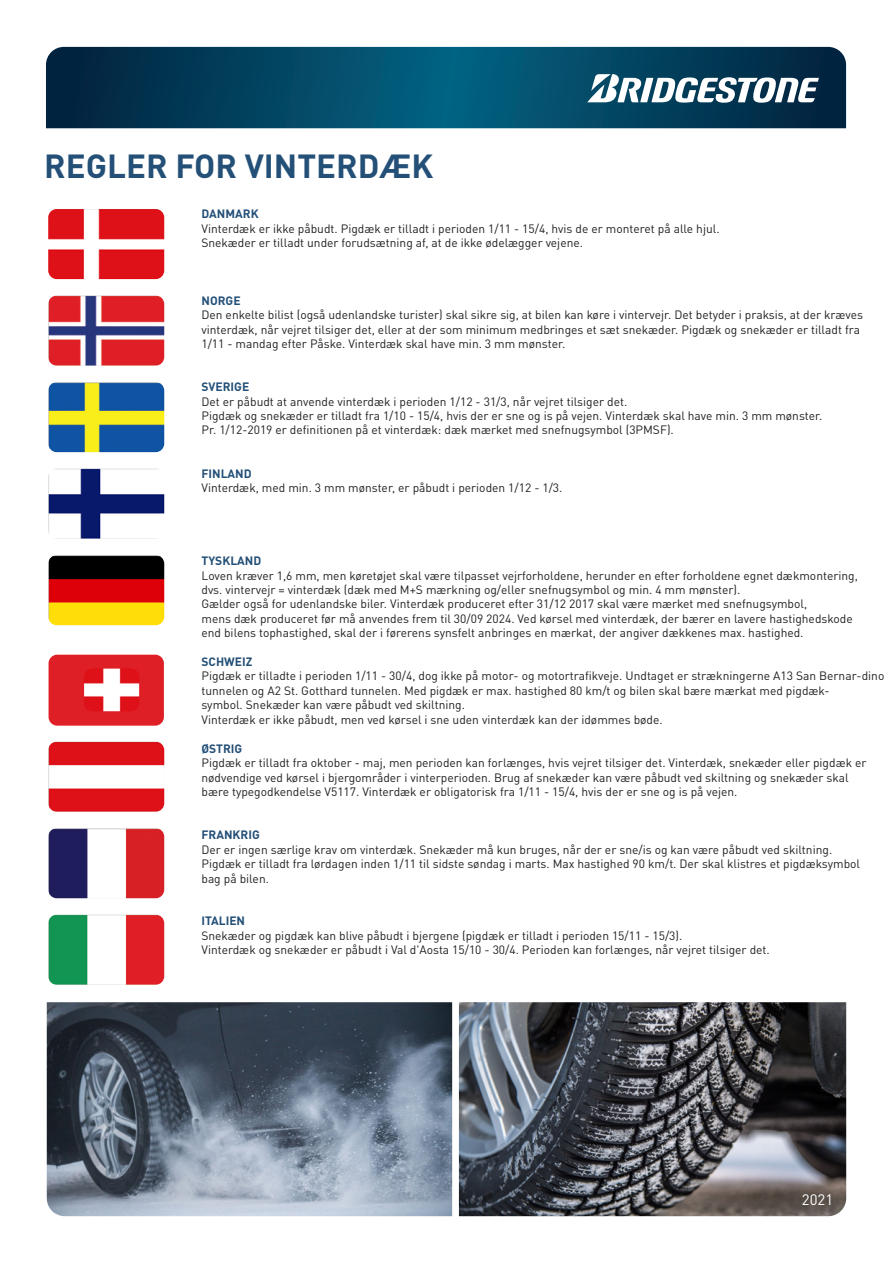
<style>
.page{position:relative;width:893px;height:1263px;background:#fff}
.page>*{position:absolute;margin:0;border:0;box-sizing:border-box;transform-origin:0 0}
.t1{font:700 33px "DIN Pro";color:#245078}
.t2{font:15px "DIN Pro";color:#fff}
.t3{font:12px/14.4px "DIN Pro";color:#231f20}
.t4{font:700 12px "DIN Pro";color:#245078}
</style>
<div class="page">
<svg style="left:46px;top:47px;width:800px;height:81px;background:#02435f"></svg>
<svg style="left:587px;top:74px;width:232px;height:29px"></svg>
<img style="left:459px;top:1002px;width:387px;height:214px">
<img style="left:48px;top:382px;width:116px;height:70px">
<img style="left:48px;top:742px;width:116px;height:70px">
<img style="left:48px;top:209px;width:116px;height:70px">
<img style="left:48px;top:468px;width:116px;height:71px">
<img style="left:48px;top:828px;width:116px;height:70px">
<img style="left:48px;top:555px;width:116px;height:70px">
<img style="left:48px;top:915px;width:116px;height:70px">
<img style="left:48px;top:295px;width:116px;height:71px">
<div style="left:49px;top:655px;width:115px;height:71px;background:#df1f26;border-radius:9px"></div>
<img style="left:84px;top:668px;width:55px;height:43px">
<img style="left:47px;top:1002px;width:405px;height:214px">
<p class="t1" style="left:44px;top:139px;width:391px">REGLER FOR VINTERDÆK</p>
<p class="t4" style="left:201px;top:204px;width:59px">DANMARK</p>
<p class="t3" style="left:201px;top:220px;width:520px">Vinterdæk er ikke påbudt. Pigdæk er tilladt i perioden 1/11 - 15/4, hvis de er monteret på alle hjul.<br>Snekæder er tilladt under forudsætning af, at de ikke ødelægger vejene.</p>
<p class="t4" style="left:201px;top:291px;width:41px">NORGE</p>
<p class="t3" style="left:201px;top:307px;width:663px">Den enkelte bilist (også udenlandske turister) skal sikre sig, at bilen kan køre i vintervejr. Det betyder i praksis, at der kræves vinterdæk, når vejret tilsiger det, eller at der som minimum medbringes et sæt snekæder. Pigdæk og snekæder er tilladt fra</p>
<p class="t3" style="left:201px;top:336px;width:365px">1/11 - mandag efter Påske. Vinterdæk skal have min. 3 mm mønster.</p>
<p class="t4" style="left:201px;top:377px;width:49px">SVERIGE</p>
<p class="t3" style="left:201px;top:393px;width:427px">Det er påbudt at anvende vinterdæk i perioden 1/12 - 31/3, når vejret tilsiger det.</p>
<p class="t3" style="left:201px;top:407px;width:622px">Pigdæk og snekæder er tilladt fra 1/10 - 15/4, hvis der er sne og is på vejen. Vinterdæk skal have min. 3 mm mønster.</p>
<p class="t3" style="left:201px;top:422px;width:474px">Pr. 1/12-2019 er definitionen på et vinterdæk: dæk mærket med snefnugsymbol (3PMSF).</p>
<p class="t4" style="left:201px;top:463px;width:52px">FINLAND</p>
<p class="t3" style="left:201px;top:479px;width:362px">Vinterdæk, med min. 3 mm mønster, er påbudt i perioden 1/12 - 1/3.</p>
<p class="t4" style="left:201px;top:551px;width:61px">TYSKLAND</p>
<p class="t3" style="left:201px;top:567px;width:658px">Loven kræver 1,6 mm, men køretøjet skal være tilpasset vejrforholdene, herunder en efter forholdene egnet dækmontering,</p>
<p class="t3" style="left:201px;top:581px;width:540px">dvs. vintervejr = vinterdæk (dæk med M+S mærkning og/eller snefnugsymbol og min. 4 mm mønster).</p>
<p class="t3" style="left:201px;top:596px;width:607px">Gælder også for udenlandske biler. Vinterdæk produceret efter 31/12 2017 skal være mærket med snefnugsymbol,</p>
<p class="t3" style="left:201px;top:610px;width:653px">mens dæk produceret før må anvendes frem til 30/09 2024. Ved kørsel med vinterdæk, der bærer en lavere hastighedskode</p>
<p class="t3" style="left:201px;top:624px;width:604px">end bilens tophastighed, skal der i førerens synsfelt anbringes en mærkat, der angiver dækkenes max. hastighed.</p>
<p class="t4" style="left:201px;top:651px;width:52px">SCHWEIZ</p>
<p class="t3" style="left:201px;top:668px;width:684px">Pigdæk er tilladte i perioden 1/11 - 30/4, dog ikke på motor- og motortrafikveje. Undtaget er strækningerne A13 San Bernar-dino tunnelen og A2 St. Gotthard tunnelen. Med pigdæk er max. hastighed 80 km/t og bilen skal bære mærkat med pigdæk-</p>
<p class="t3" style="left:201px;top:696px;width:265px">symbol. Snekæder kan være påbudt ved skiltning.</p>
<p class="t3" style="left:201px;top:711px;width:463px">Vinterdæk er ikke påbudt, men ved kørsel i sne uden vinterdæk kan der idømmes bøde.</p>
<p class="t4" style="left:201px;top:738px;width:42px">ØSTRIG</p>
<p class="t3" style="left:201px;top:755px;width:666px">Pigdæk er tilladt fra oktober - maj, men perioden kan forlænges, hvis vejret tilsiger det. Vinterdæk, snekæder eller pigdæk er nødvendige ved kørsel i bjergområder i vinterperioden. Brug af snekæder kan være påbudt ved skiltning og snekæder skal</p>
<p class="t3" style="left:201px;top:783px;width:538px">bære typegodkendelse V5117. Vinterdæk er obligatorisk fra 1/11 - 15/4, hvis der er sne og is på vejen.</p>
<p class="t4" style="left:201px;top:825px;width:60px">FRANKRIG</p>
<p class="t3" style="left:201px;top:841px;width:632px">Der er ingen særlige krav om vinterdæk. Snekæder må kun bruges, når der er sne/is og kan være påbudt ved skiltning.</p>
<p class="t3" style="left:201px;top:855px;width:660px">Pigdæk er tilladt fra lørdagen inden 1/11 til sidste søndag i marts. Max hastighed 90 km/t. Der skal klistres et pigdæksymbol</p>
<p class="t3" style="left:201px;top:870px;width:69px">bag på bilen.</p>
<p class="t4" style="left:201px;top:911px;width:45px">ITALIEN</p>
<p class="t3" style="left:201px;top:927px;width:482px">Snekæder og pigdæk kan blive påbudt i bjergene (pigdæk er tilladt i perioden 15/11 - 15/3).</p>
<p class="t3" style="left:201px;top:941px;width:570px">Vinterdæk og snekæder er påbudt i Val d'Aosta 15/10 - 30/4. Perioden kan forlænges, når vejret tilsiger det.</p>
<p class="t2" style="left:802px;top:1188px;width:33px">2021</p>
</div>
